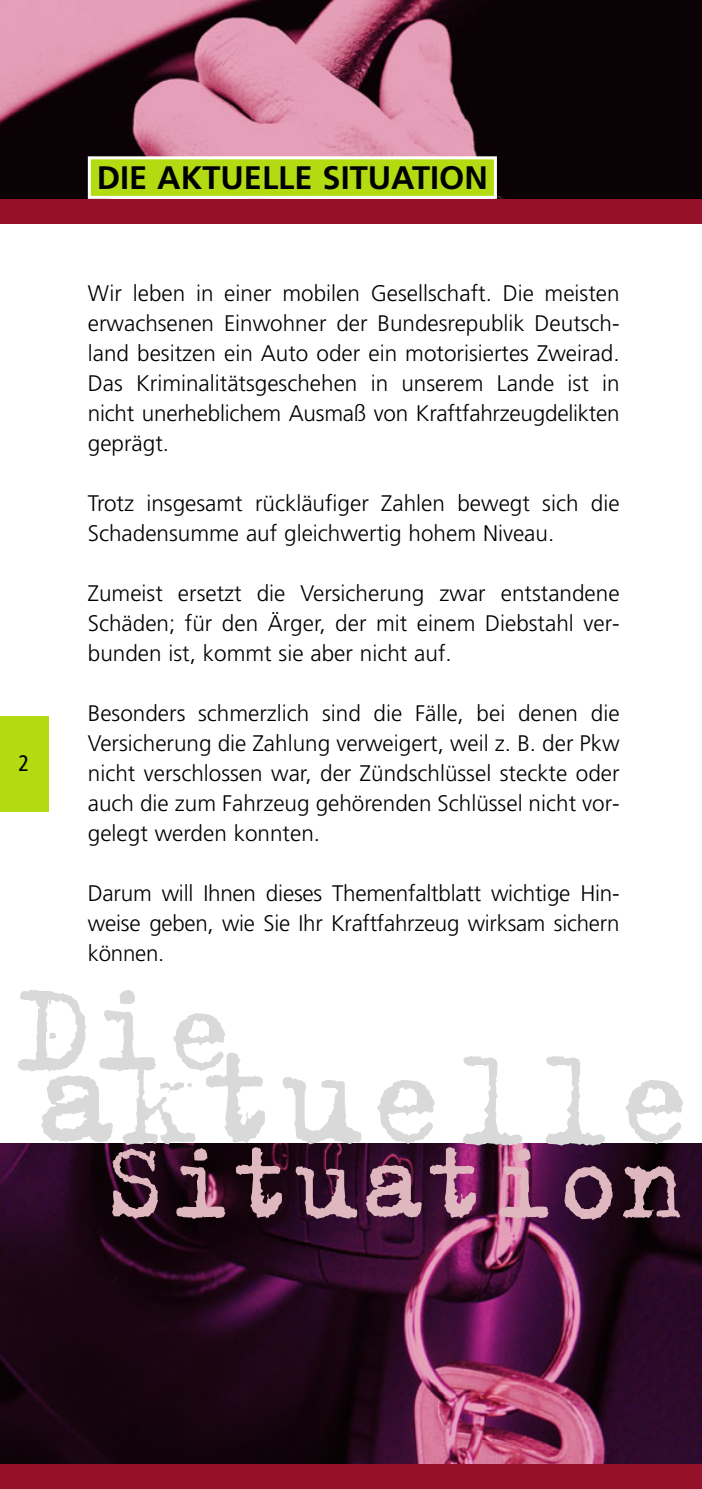
<style>
.page{position:relative;width:702px;height:1489px;background:#fff}
.page>*{position:absolute;margin:0;border:0;box-sizing:border-box;transform-origin:0 0}
.t1{font:150.5px "Trixie";color:#d9d9d9}
.t2{font:136px "Trixie";color:#d9d9d9}
.t3{font:117.5px "Trixie";color:#dfb7be}
.t4{font:700 32.5px "Frutiger";color:#000}
.t5{font:300 22.5px/30px "Frutiger";color:#000;text-align:justify}
.t6{font:condensed 22.5px "Frutiger";color:#000}
</style>
<div class="page">
<div style="left:0;top:716px;width:49px;height:96px;background:#b3db11"></div>
<img style="left:0;top:0;width:701px;height:199px">
<div style="left:0;top:199px;width:701px;height:25px;background:#961027"></div>
<div style="left:89px;top:158px;width:406px;height:39px;background:#b3db11"></div>
<div style="left:88px;top:156px;width:409px;height:43px;border:3px solid #fff"></div>
<img style="left:0;top:1143px;width:701px;height:321px">
<div style="left:0;top:1464px;width:701px;height:24px;background:#961027"></div>
<h3 class="t4" style="left:97px;top:164px;width:393px">DIE AKTUELLE SITUATION</h3>
<p class="t6" style="left:19px;top:753px;width:12px">2</p>
<p class="t5" style="left:88px;top:279px;width:533px">Wir leben in einer mobilen Gesellschaft. Die meisten erwachsenen Einwohner der Bundesrepublik Deutsch&shy;land besitzen ein Auto oder ein motorisiertes Zweirad.<br>Das Kriminalitätsgeschehen in unserem Lande ist in nicht unerheblichem Ausmaß von Kraftfahrzeugdelikten geprägt.</p>
<p class="t5" style="left:88px;top:489px;width:533px">Trotz insgesamt rückläufiger Zahlen bewegt sich die<br>Schadensumme auf gleichwertig hohem Niveau.</p>
<p class="t5" style="left:88px;top:579px;width:533px">Zumeist ersetzt die Versicherung zwar entstandene Schäden; für den Ärger, der mit einem Diebstahl ver&shy;bunden ist, kommt sie aber nicht auf.</p>
<p class="t5" style="left:88px;top:699px;width:533px">Besonders schmerzlich sind die Fälle, bei denen die Versicherung die Zahlung verweigert, weil z. B. der Pkw nicht verschlossen war, der Zündschlüssel steckte oder auch die zum Fahrzeug gehörenden Schlüssel nicht vor&shy;gelegt werden konnten.</p>
<p class="t5" style="left:88px;top:879px;width:533px">Darum will Ihnen dieses Themenfaltblatt wichtige Hin&shy;weise geben, wie Sie Ihr Kraftfahrzeug wirksam sichern können.</p>
<h2 class="t2" style="left:13px;top:941px;width:226px">Die</h2>
<h1 class="t1" style="left:35px;top:1000px;width:663px">aktuelle</h1>
<h3 class="t3" style="left:102px;top:1106px;width:583px">Situation</h3>
</div>
